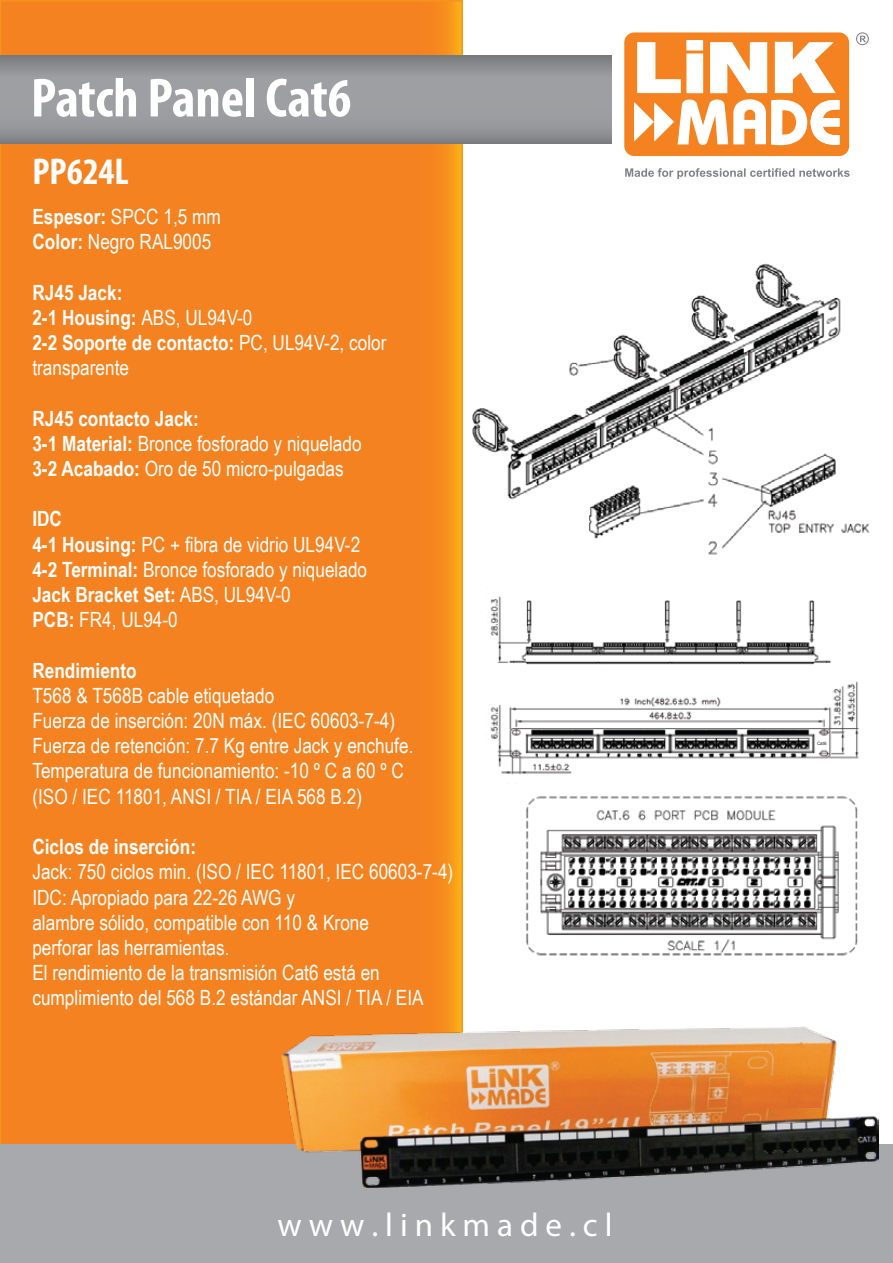
<style>
.page{position:relative;width:893px;height:1263px;background:#fff}
.page>*{position:absolute;margin:0;border:0;box-sizing:border-box;transform-origin:0 0}
.t1{font:700 condensed 55.5px "Myriad Pro";color:#fff}
.t2{font:700 condensed 37.5px "Myriad Pro";color:#fff}
.t3{font:33px "Myriad Pro";color:#fff}
.t4{font:21px/25.2px "Arial Narrow";color:#fff}
.t5{font:700 21px/25.2px "Arial Narrow";color:#fff}
.t6{font:4.5px "Arial";color:#231f20}
.s1{font-weight:700}
.s2{font-weight:400}
</style>
<div class="page">
<div style="left:0;top:1px;width:462px;height:1151px;background:#f58220"></div>
<div style="left:0;top:1145px;width:893px;height:118px;background:#a7a9ac"></div>
<img style="left:515px;top:783px;width:343px;height:173px">
<svg style="left:856px;top:32px;width:13px;height:13px"></svg>
<svg style="left:624px;top:32px;width:225px;height:124px"></svg>
<svg style="left:625px;top:168px;width:225px;height:11px"></svg>
<svg style="left:0;top:55px;width:611px;height:88px;background:#939598"></svg>
<img style="left:472px;top:263px;width:398px;height:292px">
<img style="left:490px;top:596px;width:369px;height:179px">
<div style="left:816px;top:741px;width:12px;height:5px;background:#fff"></div>
<img style="left:281px;top:1027px;width:597px;height:160px">
<img style="left:741px;top:1075px;width:85px;height:33px">
<h1 class="t1" style="left:31px;top:63px;width:322px">Patch Panel Cat6</h1>
<h2 class="t2" style="left:32px;top:149px;width:98px">PP624L</h2>
<p class="t4" style="left:32px;top:203px;width:190px"><span class="s1">Espesor:</span> SPCC 1,5 mm<br><span class="s1">Color:</span> Negro RAL9005</p>
<p class="t5" style="left:32px;top:279px;width:356px">RJ45 Jack:<br>2-1 Housing: <span class="s2">ABS, UL94V-0<br></span>2-2 Soporte de contacto: <span class="s2">PC, UL94V-2, color transparente</span></p>
<p class="t4" style="left:32px;top:405px;width:331px"><span class="s1">RJ45 contacto Jack:<br>3-1 Material:</span> Bronce fosforado y niquelado<br><span class="s1">3-2 Acabado:</span> Oro de 50 micro-pulgadas</p>
<p class="t4" style="left:32px;top:506px;width:336px"><span class="s1">IDC<br>4-1 Housing:</span> PC + fibra de vidrio UL94V-2<br><span class="s1">4-2 Terminal:</span> Bronce fosforado y niquelado<br><span class="s1">Jack Bracket Set:</span> ABS, UL94V-0<br><span class="s1">PCB:</span> FR4, UL94-0</p>
<p class="t5" style="left:32px;top:657px;width:106px">Rendimiento</p>
<p class="t4" style="left:32px;top:682px;width:383px">T568 &amp; T568B cable etiquetado<br>Fuerza de inserción: 20N máx. (IEC 60603-7-4)<br>Fuerza de retención: 7.7 Kg entre Jack y enchufe.<br>Temperatura de funcionamiento: -10 º C a 60 º C (ISO / IEC 11801, ANSI / TIA / EIA 568 B.2)</p>
<p class="t5" style="left:32px;top:833px;width:165px">Ciclos de inserción:</p>
<p class="t4" style="left:32px;top:858px;width:422px">Jack: 750 ciclos min. (ISO / IEC 11801, IEC 60603-7-4)<br>IDC: Apropiado para 22-26 AWG y<br>alambre sólido, compatible con 110 &amp; Krone<br>perforar las herramientas.<br>El rendimiento de la transmisión Cat6 está en cumplimiento del 568 B.2 estándar ANSI / TIA / EIA</p>
<h3 class="t3" style="left:278px;top:1204px;width:336px">w w w . l i n k m a d e . c l</h3>
<p class="t6" style="left:817px;top:741px;width:11px">Cat6</p>
</div>
